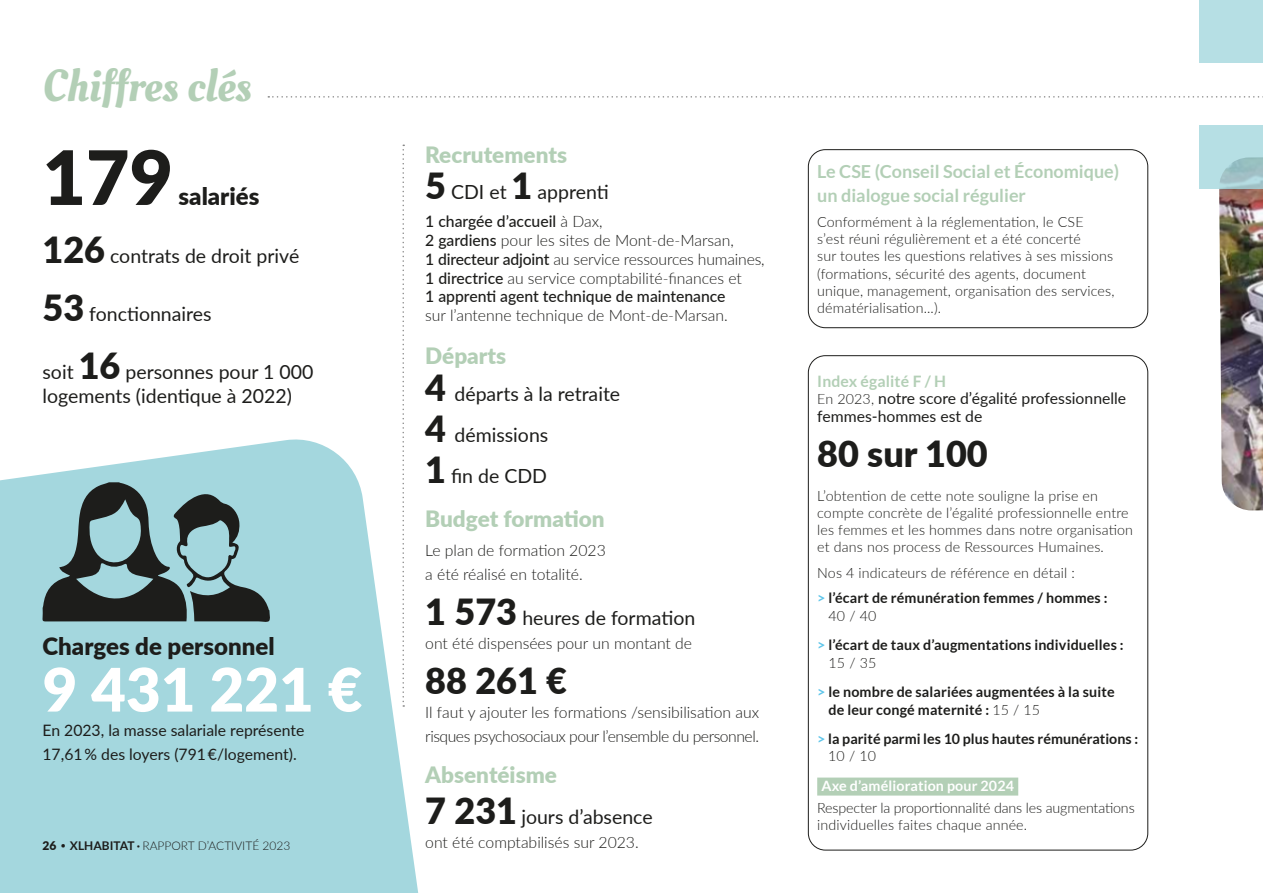
<style>
.page{position:relative;width:1263px;height:893px;background:#fff}
.page>*{position:absolute;margin:0;border:0;box-sizing:border-box;transform-origin:0 0}
.t1{font:900 75px "Lato";color:#1d1d1b}
.t2{font:900 60px "Lato";color:#fff}
.t3{font:45px "Oleo Script";color:#b3cfb6}
.t4{font:900 36px "Lato";color:#1d1d1b}
.t5{font:900 24px "Lato";color:#1d1d1b}
.t6{font:900 22.5px "Lato";color:#b3cfb6}
.t7{font:19.5px/41px "Lato";color:#1d1d1b}
.t8{font:700 18px/24px "Lato";color:#b3cfb6}
.t9{font:300 15.75px/18.9px "Lato";color:#1d1d1b}
.t10{font:15.75px/17.1px "Lato";color:#1d1d1b}
.t11{font:300 15.75px/24px "Lato";letter-spacing:-.03em;color:#1d1d1b}
.t12{font:300 14.25px/17.1px "Lato";letter-spacing:.01em;color:#1d1d1b}
.t13{font:700 14.25px/29.8px "Lato";letter-spacing:.01em;color:#1d1d1b}
.t14{font:300 14.25px/17.1px "Lato";letter-spacing:-.01em;color:#1d1d1b}
.t15{font:700 14.25px "Lato";letter-spacing:.01em;color:#fff}
.t16{font:300 12px "Lato";color:#1d1d1b}
.s1{font-weight:900;font-size:36px}
.s2{font-weight:900}
.s3{font-weight:700}
.s4{font-weight:500}
.s5{font-weight:700;color:#b3cfb6}
.s6{font-weight:300;font-size:14.25px}
.s7{font-weight:700;color:#5dc5ea}
.s8{font-weight:300}
.s9{color:#5dc5ea}
</style>
<div class="page">
<svg style="left:268px;top:96px;width:995px;height:2px"></svg>
<svg style="left:0;top:439px;width:419px;height:454px;fill:#a4d7de"></svg>
<img style="left:1219px;top:189px;width:44px;height:322px">
<div style="left:1199px;top:0;width:64px;height:63px;background:#b6dfe4"></div>
<svg style="left:1199px;top:125px;width:64px;height:64px;fill:#b6dfe4"></svg>
<svg style="left:402px;top:145px;width:2px;height:562px"></svg>
<div style="left:808px;top:149px;width:340px;height:179px;border:1px solid #1d1d1b;border-radius:17px"></div>
<div style="left:817px;top:778px;width:201px;height:18px;background:#b3cfb6"></div>
<svg style="left:42px;top:482px;width:229px;height:141px"></svg>
<svg style="left:61px;top:844px;width:4px;height:4px"></svg>
<h3 class="t3" style="left:43px;top:59px;width:210px">Chiffres clés</h3>
<h1 class="t1" style="left:43px;top:121px;width:132px">179</h1>
<h3 class="t5" style="left:179px;top:178px;width:82px">salariés</h3>
<h3 class="t7" style="left:43px;top:235px;width:258px"><span class="s1">126</span> contrats de droit privé</h3>
<h3 class="t7" style="left:43px;top:293px;width:171px"><span class="s1">53</span> fonctionnaires</h3>
<h3 class="t7" style="left:43px;top:359px;width:272px;line-height:24px">soit <span class="s1">16</span> personnes pour 1 000 logements (identique à 2022)</h3>
<h3 class="t5" style="left:43px;top:628px;width:234px">Charges de personnel</h3>
<h2 class="t2" style="left:43px;top:645px;width:321px">9 431 221 €</h2>
<p class="t10" style="left:43px;top:717px;width:263px;line-height:24px">En 2023, la masse salariale représente<br>17,61 % des loyers (791 €/logement).</p>
<p class="t16" style="left:43px;top:838px;width:249px"><span class="s2">26</span> <span class="s3">XLHABITAT ·</span> RAPPORT D’ACTIVITÉ 2023</p>
<h3 class="t6" style="left:425px;top:138px;width:143px">Recrutements</h3>
<h3 class="t7" style="left:425px;top:171px;width:185px"><span class="s1">5</span> CDI et <span class="s1">1</span> apprenti</h3>
<p class="t9" style="left:425px;top:211px;width:341px"><span class="s4">1 chargée d’accueil</span> à Dax,<br><span class="s4">2 gardiens</span> pour les sites de Mont-de-Marsan,<br><span class="s4">1 directeur adjoint</span> au service ressources humaines, <span class="s4">1 directrice</span> au service comptabilité-finances et<br><span class="s4">1 apprenti agent technique de maintenance</span></p>
<p class="t9" style="left:425px;top:306px;width:304px">sur l’antenne technique de Mont-de-Marsan.</p>
<h3 class="t6" style="left:425px;top:339px;width:82px">Départs</h3>
<h3 class="t7" style="left:425px;top:372px;width:196px"><span class="s1">4</span> départs à la retraite<br><span class="s1">4</span> démissions<br><span class="s1">1</span> fin de CDD</h3>
<h3 class="t6" style="left:425px;top:502px;width:181px">Budget formation</h3>
<p class="t9" style="left:425px;top:537px;width:182px;line-height:24px">Le plan de formation 2023 a été réalisé en totalité.</p>
<h3 class="t7" style="left:425px;top:597px;width:272px"><span class="s1">1 573</span> heures de formation</h3>
<p class="t9" style="left:425px;top:633px;width:268px">ont été dispensées pour un montant de</p>
<h3 class="t4" style="left:425px;top:654px;width:143px">88 261 €</h3>
<p class="t11" style="left:425px;top:700px;width:335px">Il faut y ajouter les formations /sensibilisation aux risques psychosociaux pour l’ensemble du personnel.</p>
<h3 class="t6" style="left:425px;top:758px;width:133px">Absentéisme</h3>
<h3 class="t7" style="left:425px;top:796px;width:229px"><span class="s1">7 231</span> jours d’absence</h3>
<p class="t9" style="left:425px;top:832px;width:215px">ont été comptabilisés sur 2023.</p>
<p class="t8" style="left:817px;top:159px;width:303px">Le CSE (Conseil Social et Économique) un dialogue social régulier</p>
<p class="t12" style="left:817px;top:213px;width:299px">Conformément à la réglementation, le CSE<br>s’est réuni régulièrement et a été concerté<br>sur toutes les questions relatives à ses missions (formations, sécurité des agents, document unique, management, organisation des services, dématérialisation...).</p>
<p class="t10" style="left:817px;top:372px;width:310px"><span class="s5">Index égalité F / H<br></span><span class="s6">En 2023,</span> notre score d’égalité professionnelle femmes-hommes est de</p>
<h3 class="t4" style="left:817px;top:427px;width:172px">80 sur 100</h3>
<p class="t12" style="left:817px;top:487px;width:317px">L’obtention de cette note souligne la prise en compte concrète de l’égalité professionnelle entre les femmes et les hommes dans notre organisation et dans nos process de Ressources Humaines.</p>
<p class="t12" style="left:817px;top:559px;width:292px;line-height:25.7px">Nos 4 indicateurs de référence en détail :<br><span class="s7">&gt;</span> <span class="s3">l’écart de rémunération femmes / hommes :</span></p>
<p class="t13" style="left:817px;top:600px;width:308px;text-indent:11px"><span class="s8">40 / 40<br></span><span class="s9">&gt;</span> l’écart de taux d’augmentations individuelles :</p>
<p class="t13" style="left:817px;top:647px;width:299px;text-indent:11px"><span class="s8">15 / 35<br></span><span class="s9">&gt;</span> le nombre de salariées augmentées à la suite</p>
<p class="t13" style="left:817px;top:694px;width:322px;text-indent:11px">de leur congé maternité : <span class="s8">15 / 15<br></span><span class="s9">&gt;</span> la parité parmi les 10 plus hautes rémunérations :</p>
<p class="t12" style="left:828px;top:747px;width:49px">10 / 10</p>
<p class="t15" style="left:821px;top:778px;width:194px">Axe d’amélioration pour 2024</p>
<p class="t14" style="left:817px;top:798px;width:319px">Respecter la proportionnalité dans les augmentations individuelles faites chaque année.</p>
</div>
